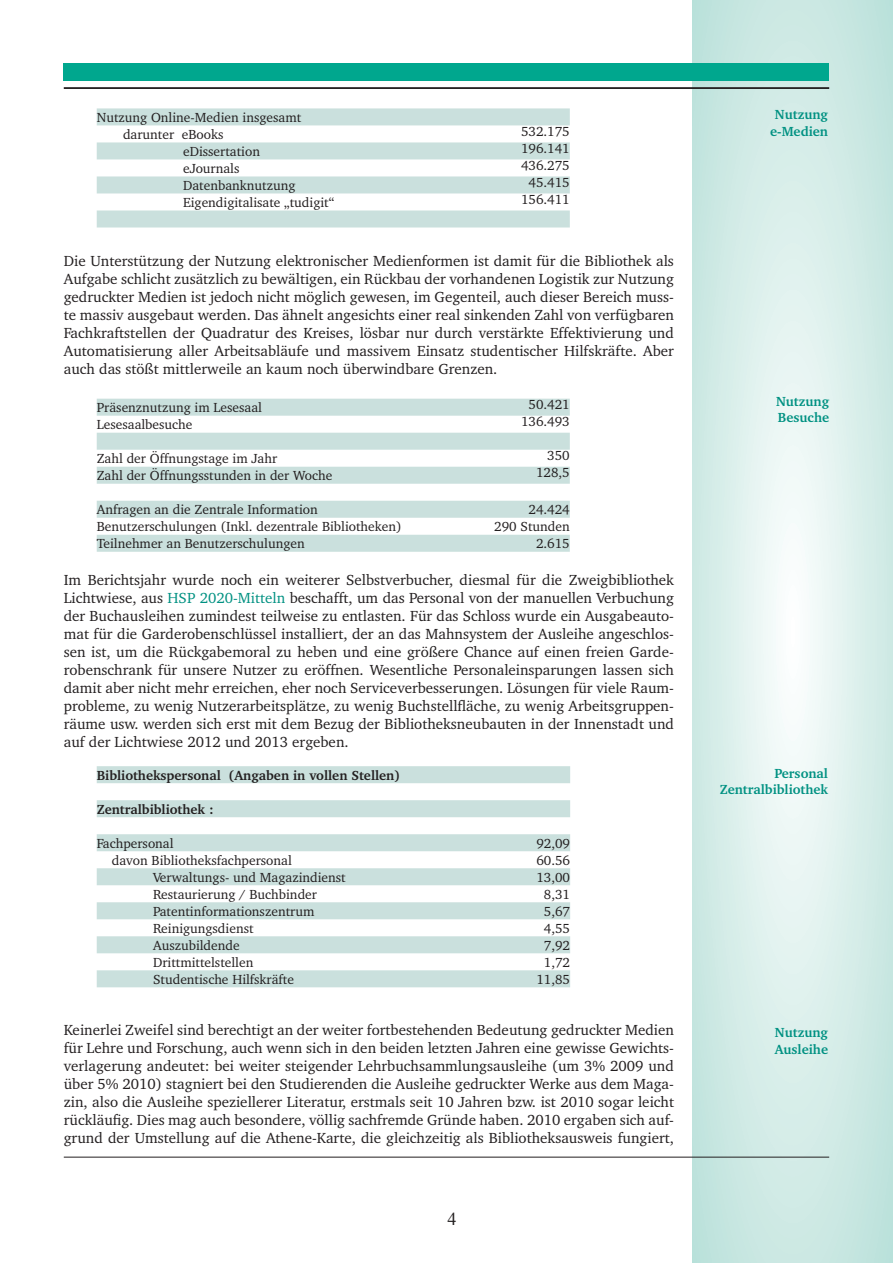
<style>
.page{position:relative;width:893px;height:1263px;background:#fff}
.page>*{position:absolute;margin:0;border:0;box-sizing:border-box;transform-origin:0 0}
.t1{font:18px "Times New Roman";color:#231f20}
.t2{font:15px/18px "Charter";color:#231f20;text-align:justify}
.t3{font:13.5px "Charter";color:#231f20}
.t4{font:700 13.5px "Charter";color:#009182}
.t5{font:700 13.5px "Charter";color:#231f20}
.s1{color:#009182}
</style>
<div class="page">
<svg style="left:692px;top:0;width:201px;height:1263px;background:#d7ede9"></svg>
<div style="left:64px;top:64px;width:765px;height:17px;background:#00a78e"></div>
<hr style="left:64px;top:87px;width:765px;height:2px;background:#231f20">
<hr style="left:64px;top:1157px;width:765px;height:1px;background:#231f20">
<svg style="left:97px;top:399px;width:473px;height:153px;fill:#cae0dd"></svg>
<svg style="left:97px;top:766px;width:473px;height:221px;fill:#cae0dd"></svg>
<svg style="left:97px;top:108px;width:473px;height:119px;fill:#cae0dd"></svg>
<p class="t3" style="left:97px;top:109px;width:206px">Nutzung Online-Medien insgesamt</p>
<p class="t3" style="left:123px;top:126px;width:102px">darunter eBooks</p>
<p class="t3" style="left:521px;top:123px;width:50px">532.175</p>
<p class="t3" style="left:183px;top:143px;width:78px">eDissertation</p>
<p class="t3" style="left:521px;top:140px;width:50px">196.141</p>
<p class="t3" style="left:183px;top:160px;width:58px">eJournals</p>
<p class="t3" style="left:521px;top:157px;width:50px">436.275</p>
<p class="t3" style="left:183px;top:177px;width:114px">Datenbanknutzung</p>
<p class="t3" style="left:528px;top:174px;width:43px">45.415</p>
<p class="t3" style="left:183px;top:194px;width:153px">Eigendigitalisate „tudigit“</p>
<p class="t3" style="left:521px;top:191px;width:50px">156.411</p>
<p class="t2" style="left:64px;top:252px;width:612px">Die Unterstützung der Nutzung elektronischer Medienformen ist damit für die Bibliothek als Aufgabe schlicht zusätzlich zu bewältigen, ein Rückbau der vorhandenen Logistik zur Nutzung gedruckter Medien ist jedoch nicht möglich gewesen, im Gegenteil, auch dieser Bereich muss&shy;te massiv ausgebaut werden. Das ähnelt angesichts einer real sinkenden Zahl von verfügbaren Fachkraftstellen der Quadratur des Kreises, lösbar nur durch verstärkte Effektivierung und Automatisierung aller Arbeitsabläufe und massivem Einsatz studentischer Hilfskräfte. Aber auch das stößt mittlerweile an kaum noch überwindbare Grenzen.</p>
<p class="t3" style="left:97px;top:399px;width:167px">Präsenznutzung im Lesesaal</p>
<p class="t3" style="left:528px;top:396px;width:43px">50.421</p>
<p class="t3" style="left:97px;top:416px;width:97px">Lesesaalbesuche</p>
<p class="t3" style="left:521px;top:413px;width:50px">136.493</p>
<p class="t3" style="left:97px;top:450px;width:182px">Zahl der Öffnungstage im Jahr</p>
<p class="t3" style="left:547px;top:447px;width:24px">350</p>
<p class="t3" style="left:97px;top:467px;width:237px">Zahl der Öffnungsstunden in der Woche</p>
<p class="t3" style="left:536px;top:464px;width:35px">128,5</p>
<p class="t3" style="left:97px;top:501px;width:222px">Anfragen an die Zentrale Information</p>
<p class="t3" style="left:528px;top:501px;width:43px">24.424</p>
<p class="t3" style="left:97px;top:518px;width:306px">Benutzerschulungen (Inkl. dezentrale Bibliotheken)</p>
<p class="t3" style="left:494px;top:518px;width:77px">290 Stunden</p>
<p class="t3" style="left:97px;top:535px;width:210px">Teilnehmer an Benutzerschulungen</p>
<p class="t3" style="left:536px;top:535px;width:35px">2.615</p>
<p class="t2" style="left:64px;top:570px;width:612px">Im Berichtsjahr wurde noch ein weiterer Selbstverbucher, diesmal für die Zweigbibliothek Lichtwiese, aus <span class="s1">HSP 2020-Mitteln</span> beschafft, um das Personal von der manuellen Verbuchung der Buchausleihen zumindest teilweise zu entlasten. Für das Schloss wurde ein Ausgabeauto&shy;mat für die Garderobenschlüssel installiert, der an das Mahnsystem der Ausleihe angeschlos&shy;sen ist, um die Rückgabemoral zu heben und eine größere Chance auf einen freien Garde&shy;robenschrank für unsere Nutzer zu eröffnen. Wesentliche Personaleinsparungen lassen sich damit aber nicht mehr erreichen, eher noch Serviceverbesserungen. Lösungen für viele Raum&shy;probleme, zu wenig Nutzerarbeitsplätze, zu wenig Buchstellfläche, zu wenig Arbeitsgruppen&shy;räume usw. werden sich erst mit dem Bezug der Bibliotheksneubauten in der Innenstadt und auf der Lichtwiese 2012 und 2013 ergeben.</p>
<p class="t5" style="left:97px;top:767px;width:305px">Bibliothekspersonal (Angaben in vollen Stellen)</p>
<p class="t5" style="left:97px;top:801px;width:118px">Zentralbibliothek :</p>
<p class="t3" style="left:97px;top:835px;width:78px">Fachpersonal</p>
<p class="t3" style="left:536px;top:835px;width:35px">92,09</p>
<p class="t3" style="left:112px;top:852px;width:182px">davon Bibliotheksfachpersonal</p>
<p class="t3" style="left:536px;top:852px;width:35px">60.56</p>
<p class="t3" style="left:153px;top:869px;width:194px">Verwaltungs- und Magazindienst</p>
<p class="t3" style="left:536px;top:869px;width:35px">13,00</p>
<p class="t3" style="left:153px;top:886px;width:166px">Restaurierung / Buchbinder</p>
<p class="t3" style="left:544px;top:886px;width:28px">8,31</p>
<p class="t3" style="left:153px;top:903px;width:163px">Patentinformationszentrum</p>
<p class="t3" style="left:544px;top:903px;width:28px">5,67</p>
<p class="t3" style="left:153px;top:920px;width:102px">Reinigungsdienst</p>
<p class="t3" style="left:544px;top:920px;width:28px">4,55</p>
<p class="t3" style="left:153px;top:937px;width:88px">Auszubildende</p>
<p class="t3" style="left:544px;top:937px;width:28px">7,92</p>
<p class="t3" style="left:153px;top:954px;width:102px">Drittmittelstellen</p>
<p class="t3" style="left:544px;top:954px;width:28px">1,72</p>
<p class="t3" style="left:153px;top:971px;width:143px">Studentische Hilfskräfte</p>
<p class="t3" style="left:536px;top:971px;width:35px">11,85</p>
<p class="t2" style="left:64px;top:1020px;width:612px">Keinerlei Zweifel sind berechtigt an der weiter fortbestehenden Bedeutung gedruckter Medien für Lehre und Forschung, auch wenn sich in den beiden letzten Jahren eine gewisse Gewichts&shy;verlagerung andeutet: bei weiter steigender Lehrbuchsammlungsausleihe (um 3% 2009 und über 5% 2010) stagniert bei den Studierenden die Ausleihe gedruckter Werke aus dem Maga&shy;zin, also die Ausleihe speziellerer Literatur, erstmals seit 10 Jahren bzw. ist 2010 sogar leicht rückläufig. Dies mag auch besondere, völlig sachfremde Gründe haben. 2010 ergaben sich auf&shy;grund der Umstellung auf die Athene-Karte, die gleichzeitig als Bibliotheksausweis fungiert,</p>
<p class="t1" style="left:448px;top:1206px;width:10px">4</p>
<p class="t4" style="left:775px;top:106px;width:55px">Nutzung</p>
<p class="t4" style="left:770px;top:123px;width:59px">e-Medien</p>
<p class="t4" style="left:776px;top:393px;width:55px">Nutzung</p>
<p class="t4" style="left:778px;top:409px;width:53px">Besuche</p>
<p class="t4" style="left:774px;top:764px;width:55px">Personal</p>
<p class="t4" style="left:720px;top:781px;width:110px">Zentralbibliothek</p>
<p class="t4" style="left:775px;top:1024px;width:55px">Nutzung</p>
<p class="t4" style="left:775px;top:1040px;width:55px">Ausleihe</p>
</div>
